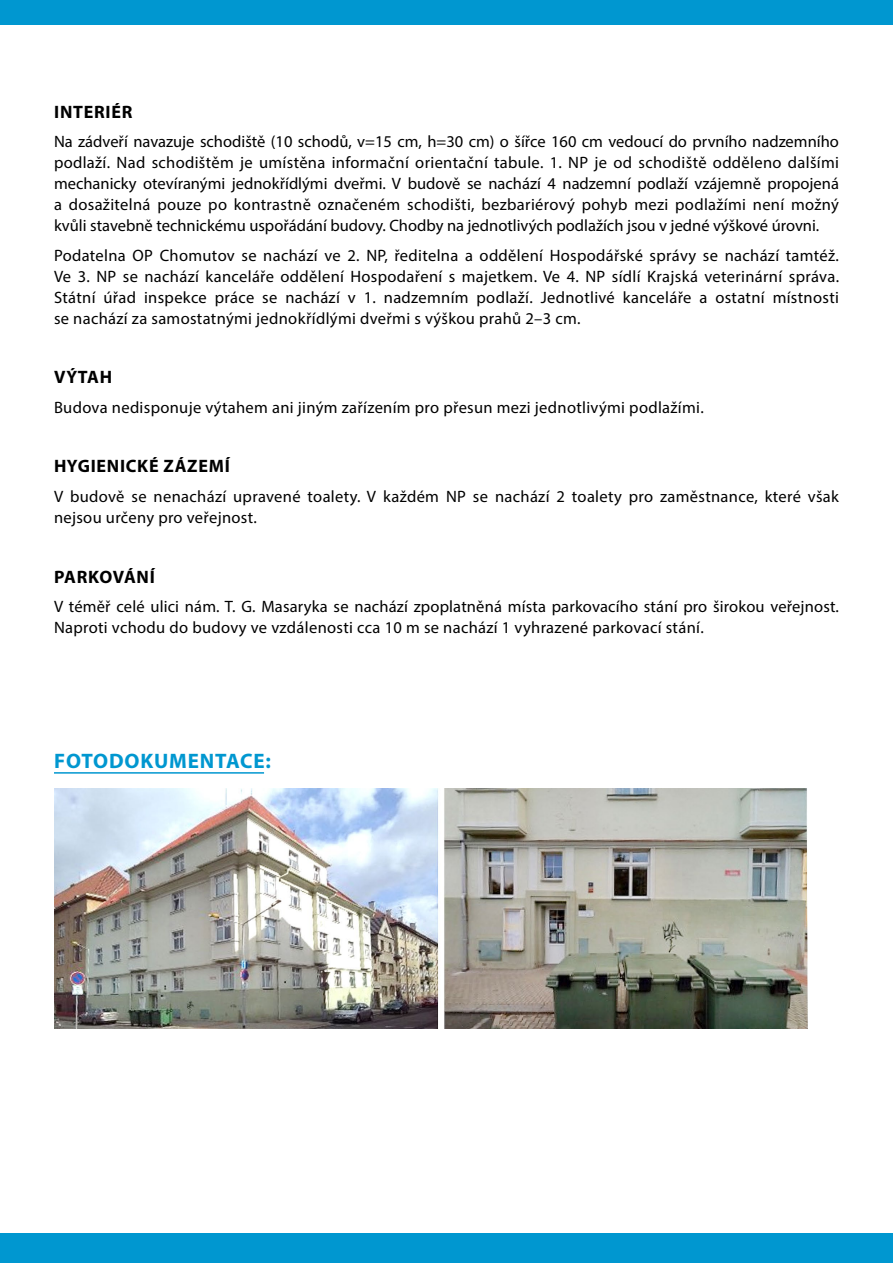
<style>
.page{position:relative;width:893px;height:1263px;background:#fff}
.page>*{position:absolute;margin:0;border:0;box-sizing:border-box;transform-origin:0 0}
.t1{font:700 21px "Myriad Pro";letter-spacing:.04em;color:#0097d0}
.t2{font:700 18px "Myriad Pro";letter-spacing:.04em;color:#000}
.t3{font:16.5px/21px "Myriad Pro";letter-spacing:.02em;color:#000;text-align:justify}
</style>
<div class="page">
<div style="left:0;top:1233px;width:893px;height:30px;background:#0097d0"></div>
<div style="left:0;top:0;width:893px;height:25px;background:#0097d0"></div>
<hr style="left:54px;top:772px;width:210px;height:2px;background:#0097d0">
<img style="left:54px;top:789px;width:753px;height:240px">
<p class="t2" style="left:54px;top:100px;width:80px">INTERIÉR</p>
<p class="t3" style="left:54px;top:131px;width:786px">Na zádveří navazuje schodiště (10 schodů, v=15 cm, h=30 cm) o šířce 160 cm vedoucí do prvního nadzemního podlaží. Nad schodištěm je umístěna informační orientační tabule. 1. NP je od schodiště odděleno dalšími mechanicky otevíranými jednokřídlými dveřmi. V budově se nachází 4 nadzemní podlaží vzájemně propojená a dosažitelná pouze po kontrastně označeném schodišti, bezbariérový pohyb mezi podlažími není možný kvůli stavebně technickému uspořádání budovy. Chodby na jednotlivých podlažích jsou v jedné výškové úrovni.</p>
<p class="t3" style="left:54px;top:244px;width:787px">Podatelna OP Chomutov se nachází ve 2. NP, ředitelna a oddělení Hospodářské správy se nachází tamtéž.<br>Ve 3. NP se nachází kanceláře oddělení Hospodaření s majetkem. Ve 4. NP sídlí Krajská veterinární správa.<br>Státní úřad inspekce práce se nachází v 1. nadzemním podlaží. Jednotlivé kanceláře a ostatní místnosti se nachází za samostatnými jednokřídlými dveřmi s výškou prahů 2–3 cm.</p>
<p class="t2" style="left:54px;top:365px;width:59px">VÝTAH</p>
<p class="t3" style="left:54px;top:397px;width:651px">Budova nedisponuje výtahem ani jiným zařízením pro přesun mezi jednotlivými podlažími.</p>
<p class="t2" style="left:54px;top:455px;width:177px">HYGIENICKÉ ZÁZEMÍ</p>
<p class="t3" style="left:54px;top:486px;width:786px">V budově se nenachází upravené toalety. V každém NP se nachází 2 toalety pro zaměstnance, které však nejsou určeny pro veřejnost.</p>
<p class="t2" style="left:54px;top:565px;width:102px">PARKOVÁNÍ</p>
<p class="t3" style="left:54px;top:596px;width:786px">V téměř celé ulici nám. T. G. Masaryka se nachází zpoplatněná místa parkovacího stání pro širokou veřejnost.<br>Naproti vchodu do budovy ve vzdálenosti cca 10 m se nachází 1 vyhrazené parkovací stání.</p>
<p class="t1" style="left:54px;top:748px;width:218px">FOTODOKUMENTACE:</p>
</div>
